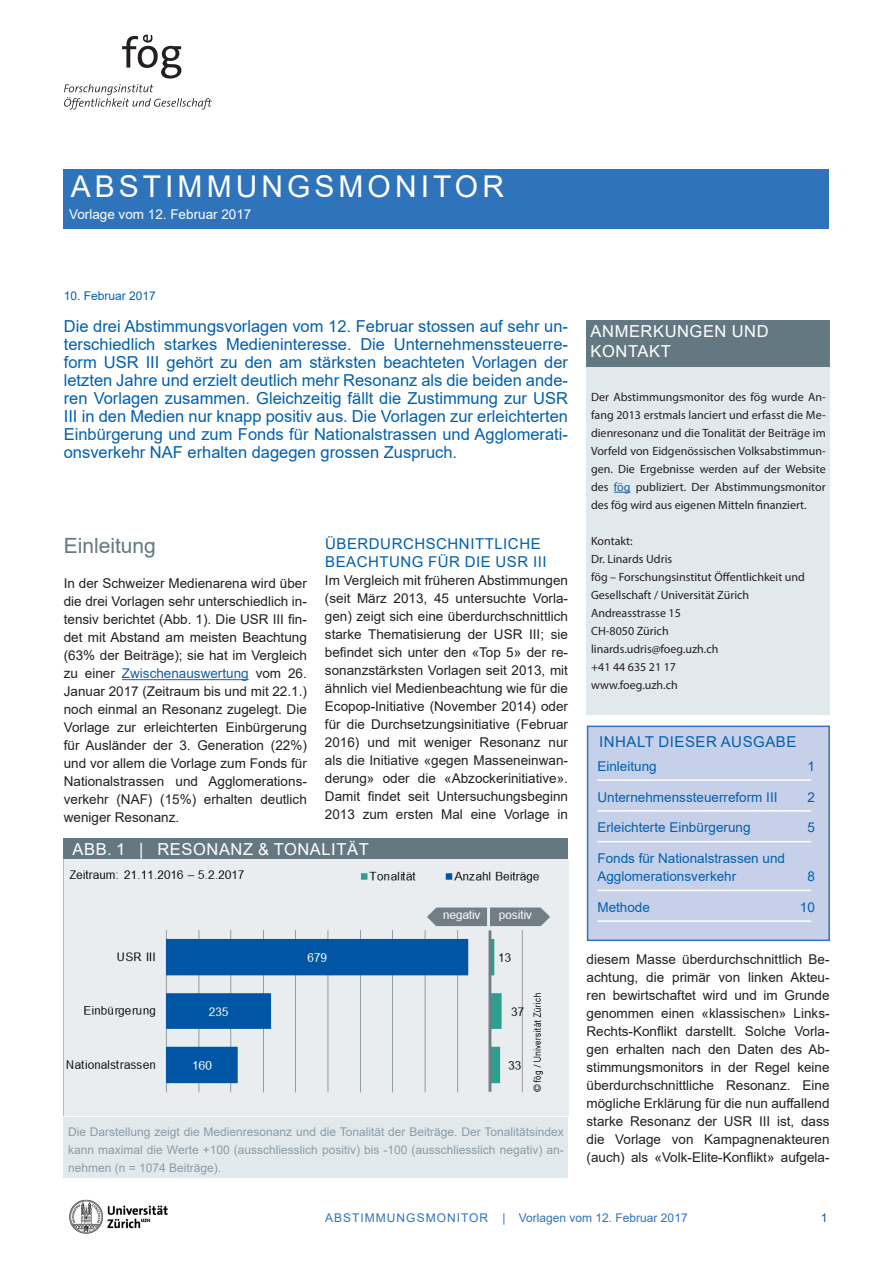
<style>
.page{position:relative;width:893px;height:1263px;background:#fff}
.page>*{position:absolute;margin:0;border:0;box-sizing:border-box;transform-origin:0 0}
.Titel-Monitor{font:30px "Arial";letter-spacing:.135em;color:#fff}
.Titel{font:21px "Arial";color:#647882}
.Lead{font:16.5px/18px "Arial";color:#0160ae;text-align:justify}
.Box-Titel{font:16.5px/19.8px "Arial";letter-spacing:.035em;color:#fff}
.T-Titel{font:15px/18px "Arial";letter-spacing:.035em;color:#0160ae}
.L-text{font:13.5px/18px "Arial";color:#231f20;text-align:justify}
.Inhalt_n{font:13.5px/18px "Arial";color:#0160ae}
.t1{font:13.5px "Arial";color:#fff}
.Box-Text{font:12px/18px "Myriad Pro";color:#231f20;text-align:justify}
.Box-Text-2{font:12px/18px "Arial";color:#8a9ca6;text-align:justify}
.t2{font:12px "Arial";color:#2f74ba}
.Lead-2{font:12px "Arial";color:#0160ae}
.s1{color:#175d9e}
</style>
<div class="page">
<img style="left:69px;top:1199px;width:99px;height:35px">
<svg style="left:64px;top:35px;width:148px;height:74px"></svg>
<div style="left:586px;top:320px;width:243px;height:394px;background:#e2e9ed"></div>
<div style="left:586px;top:320px;width:243px;height:47px;background:#647882"></div>
<hr style="left:122px;top:679px;width:127px;height:1px;background:#175d9e">
<svg style="left:614px;top:492px;width:16px;height:1px"></svg>
<div style="left:64px;top:169px;width:765px;height:60px;background:#2f74ba"></div>
<div style="left:587px;top:725px;width:243px;height:216px;background:#c7d0e9;border:2px solid #2f74ba"></div>
<hr style="left:597px;top:779px;width:214px;height:2px;background:#fff">
<hr style="left:597px;top:810px;width:214px;height:2px;background:#fff">
<hr style="left:597px;top:841px;width:214px;height:1px;background:#fff">
<hr style="left:597px;top:890px;width:214px;height:1px;background:#fff">
<hr style="left:597px;top:920px;width:214px;height:2px;background:#fff">
<img style="left:64px;top:859px;width:504px;height:256px">
<div style="left:64px;top:838px;width:504px;height:21px;background:#647882"></div>
<div style="left:64px;top:1117px;width:504px;height:61px;background:#e2e9ed"></div>
<p class="Titel-Monitor" style="left:71px;top:166px;width:435px">ABSTIMMUNGSMONITOR</p>
<p class="t1" style="left:69px;top:205px;width:184px">Vorlage vom 12. Februar 2017</p>
<p class="Lead-2" style="left:64px;top:288px;width:94px">10. Februar 2017</p>
<p class="Lead" style="left:64px;top:317px;width:506px">Die drei Abstimmungsvorlagen vom 12. Februar stossen auf sehr un&shy;terschiedlich starkes Medieninteresse. Die Unternehmenssteuerre&shy;form USR III gehört zu den am stärksten beachteten Vorlagen der letzten Jahre und erzielt deutlich mehr Resonanz als die beiden ande&shy;ren Vorlagen zusammen. Gleichzeitig fällt die Zustimmung zur USR III in den Medien nur knapp positiv aus. Die Vorlagen zur erleichterten Einbürgerung und zum Fonds für Nationalstrassen und Agglomerati&shy;onsverkehr NAF erhalten dagegen grossen Zuspruch.</p>
<p class="Titel" style="left:64px;top:531px;width:94px">Einleitung</p>
<p class="L-text" style="left:64px;top:574px;width:245px">In der Schweizer Medienarena wird über die drei Vorlagen sehr unterschiedlich in&shy;tensiv berichtet (Abb. 1). Die USR III fin&shy;det mit Abstand am meisten Beachtung (63% der Beiträge); sie hat im Vergleich zu einer <span class="s1">Zwischenauswertung</span> vom 26.<br>Januar 2017 (Zeitraum bis und mit 22.1.) noch einmal an Resonanz zugelegt. Die Vorlage zur erleichterten Einbürgerung für Ausländer der 3. Generation (22%) und vor allem die Vorlage zum Fonds für Nationalstrassen und Agglomerations&shy;verkehr (NAF) (15%) erhalten deutlich weniger Resonanz.</p>
<p class="T-Titel" style="left:325px;top:534px;width:223px">ÜBERDURCHSCHNITTLICHE<br>BEACHTUNG FÜR DIE USR III</p>
<p class="L-text" style="left:325px;top:571px;width:245px">Im Vergleich mit früheren Abstimmungen (seit März 2013, 45 untersuchte Vorla&shy;gen) zeigt sich eine überdurchschnittlich starke Thematisierung der USR III; sie befindet sich unter den «Top 5» der re&shy;sonanzstärksten Vorlagen seit 2013, mit ähnlich viel Medienbeachtung wie für die Ecopop-Initiative (November 2014) oder für die Durchsetzungsinitiative (Februar 2016) und mit weniger Resonanz nur als die Initiative «gegen Masseneinwan&shy;derung» oder die «Abzockerinitiative».<br>Damit findet seit Untersuchungsbeginn 2013 zum ersten Mal eine Vorlage in</p>
<p class="Box-Titel" style="left:73px;top:839px;width:298px">ABB. 1 | RESONANZ &amp; TONALITÄT</p>
<p class="Box-Text-2" style="left:68px;top:1122px;width:497px">Die Darstellung zeigt die Medienresonanz und die Tonalität der Beiträge. Der Tonalitätsindex kann maximal die Werte +100 (ausschliesslich positiv) bis -100 (ausschliesslich negativ) an&shy;nehmen (n = 1074 Beiträge).</p>
<p class="Box-Titel" style="left:591px;top:321px;width:180px">ANMERKUNGEN UND<br>KONTAKT</p>
<p class="Box-Text" style="left:591px;top:388px;width:236px">Der Abstimmungsmonitor des fög wurde An&shy;fang 2013 erstmals lanciert und erfasst die Me&shy;dienresonanz und die Tonalität der Beiträge im Vorfeld von Eidgenössischen Volksabstimmun&shy;gen. Die Ergebnisse werden auf der Website des <span class="s1">fög</span> publiziert. Der Abstimmungsmonitor des fög wird aus eigenen Mitteln finanziert.</p>
<p class="Box-Text" style="left:591px;top:532px;width:43px">Kontakt:</p>
<p class="Box-Text" style="left:591px;top:550px;width:83px">Dr. Linards Udris</p>
<p class="Box-Text" style="left:591px;top:568px;width:215px">fög – Forschungsinstitut Öffentlichkeit und<br>Gesellschaft / Universität Zürich</p>
<p class="Box-Text" style="left:591px;top:604px;width:91px">Andreasstrasse 15</p>
<p class="Box-Text" style="left:591px;top:622px;width:79px">CH-8050 Zürich</p>
<p class="Box-Text" style="left:591px;top:640px;width:129px">linards.udris@foeg.uzh.ch</p>
<p class="Box-Text" style="left:591px;top:658px;width:87px">+41 44 635 21 17</p>
<p class="Box-Text" style="left:591px;top:676px;width:88px">www.foeg.uzh.ch</p>
<p class="T-Titel" style="left:599px;top:733px;width:199px">INHALT DIESER AUSGABE</p>
<p class="Inhalt_n" style="left:597px;top:757px;width:61px">Einleitung</p>
<p class="Inhalt_n" style="left:807px;top:757px;width:9px">1</p>
<p class="Inhalt_n" style="left:597px;top:788px;width:182px">Unternehmenssteuerreform III</p>
<p class="Inhalt_n" style="left:807px;top:788px;width:9px">2</p>
<p class="Inhalt_n" style="left:597px;top:818px;width:155px">Erleichterte Einbürgerung</p>
<p class="Inhalt_n" style="left:807px;top:818px;width:9px">5</p>
<p class="Inhalt_n" style="left:597px;top:849px;width:189px">Fonds für Nationalstrassen und<br>Agglomerationsverkehr</p>
<p class="Inhalt_n" style="left:807px;top:867px;width:9px">8</p>
<p class="Inhalt_n" style="left:597px;top:898px;width:54px">Methode</p>
<p class="Inhalt_n" style="left:800px;top:898px;width:17px">10</p>
<p class="L-text" style="left:586px;top:950px;width:245px">diesem Masse überdurchschnittlich Be&shy;achtung, die primär von linken Akteu&shy;ren bewirtschaftet wird und im Grunde genommen einen «klassischen» Links-Rechts-Konflikt darstellt. Solche Vorla&shy;gen erhalten nach den Daten des Ab&shy;stimmungsmonitors in der Regel keine überdurchschnittliche Resonanz. Eine mögliche Erklärung für die nun auffallend starke Resonanz der USR III ist, dass die Vorlage von Kampagnenakteuren (auch) als «Volk-Elite-Konflikt» aufgela-</p>
<p class="t2" style="left:325px;top:1209px;width:364px">ABSTIMMUNGSMONITOR | Vorlagen vom 12. Februar 2017</p>
<p class="Lead-2" style="left:821px;top:1209px;width:8px">1</p>
</div>
